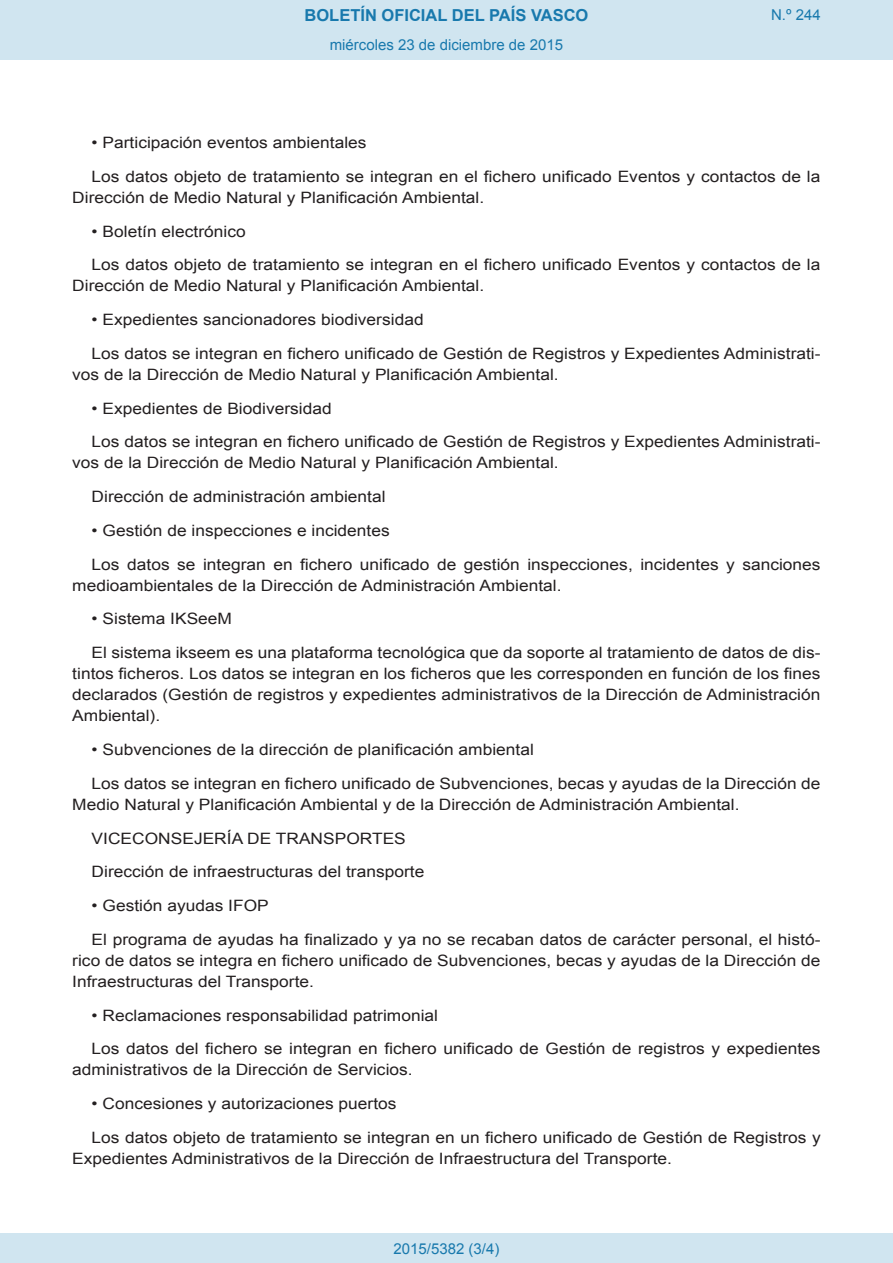
<style>
.page{position:relative;width:893px;height:1263px;background:#fff}
.page>*{position:absolute;margin:0;border:0;box-sizing:border-box;transform-origin:0 0}
.t1{font:700 16.5px "Arial";color:#1879ad}
.BOPVDetalle{font:15.6px/21px "Arial";color:#231f20;scale:1.11 1}
.Paginacion_Centro{font:15px "Arial";color:#1879ad}
</style>
<div class="page">
<div style="left:0;top:0;width:893px;height:60px;background:#d0e5f0"></div>
<div style="left:0;top:1233px;width:893px;height:30px;background:#d0e5f0"></div>
<p class="t1" style="left:305px;top:4px;width:285px">BOLETÍN OFICIAL DEL PAÍS VASCO</p>
<p class="Paginacion_Centro" style="left:330px;top:35px;width:235px">miércoles 23 de diciembre de 2015</p>
<p class="Paginacion_Centro" style="left:771px;top:5px;width:51px">N.º 244</p>
<p class="BOPVDetalle" style="left:92px;top:132px;width:249px">• Participación eventos ambientales</p>
<p class="BOPVDetalle" style="left:72px;top:166px;width:676px;text-indent:19px">Los datos objeto de tratamiento se integran en el fichero unificado Eventos y contactos de la<br>Dirección de Medio Natural y Planificación Ambiental.</p>
<p class="BOPVDetalle" style="left:92px;top:221px;width:140px">• Boletín electrónico</p>
<p class="BOPVDetalle" style="left:72px;top:255px;width:676px;text-indent:19px">Los datos objeto de tratamiento se integran en el fichero unificado Eventos y contactos de la<br>Dirección de Medio Natural y Planificación Ambiental.</p>
<p class="BOPVDetalle" style="left:92px;top:309px;width:301px">• Expedientes sancionadores biodiversidad</p>
<p class="BOPVDetalle" style="left:72px;top:343px;width:676px;text-indent:19px">Los datos se integran en fichero unificado de Gestión de Registros y Expedientes Administrati&shy;vos de la Dirección de Medio Natural y Planificación Ambiental.</p>
<p class="BOPVDetalle" style="left:92px;top:398px;width:218px">• Expedientes de Biodiversidad</p>
<p class="BOPVDetalle" style="left:72px;top:432px;width:676px;text-indent:19px">Los datos se integran en fichero unificado de Gestión de Registros y Expedientes Administrati&shy;vos de la Dirección de Medio Natural y Planificación Ambiental.</p>
<p class="BOPVDetalle" style="left:92px;top:486px;width:266px">Dirección de administración ambiental</p>
<p class="BOPVDetalle" style="left:92px;top:520px;width:270px">• Gestión de inspecciones e incidentes</p>
<p class="BOPVDetalle" style="left:72px;top:554px;width:676px;text-indent:19px">Los datos se integran en fichero unificado de gestión inspecciones, incidentes y sanciones medioambientales de la Dirección de Administración Ambiental.</p>
<p class="BOPVDetalle" style="left:92px;top:609px;width:128px">• Sistema IKSeeM</p>
<p class="BOPVDetalle" style="left:72px;top:642px;width:676px;text-align:justify;text-indent:19px">El sistema ikseem es una plataforma tecnológica que da soporte al tratamiento de datos de dis&shy;tintos ficheros. Los datos se integran en los ficheros que les corresponden en función de los fines declarados (Gestión de registros y expedientes administrativos de la Dirección de Administración Ambiental).</p>
<p class="BOPVDetalle" style="left:92px;top:739px;width:400px">• Subvenciones de la dirección de planificación ambiental</p>
<p class="BOPVDetalle" style="left:72px;top:773px;width:675px;text-indent:19px">Los datos se integran en fichero unificado de Subvenciones, becas y ayudas de la Dirección de<br>Medio Natural y Planificación Ambiental y de la Dirección de Administración Ambiental.</p>
<p class="BOPVDetalle" style="left:92px;top:828px;width:285px">VICECONSEJERÍA DE TRANSPORTES</p>
<p class="BOPVDetalle" style="left:92px;top:861px;width:301px">Dirección de infraestructuras del transporte</p>
<p class="BOPVDetalle" style="left:92px;top:895px;width:161px">• Gestión ayudas IFOP</p>
<p class="BOPVDetalle" style="left:72px;top:929px;width:676px;text-align:justify;text-indent:19px">El programa de ayudas ha finalizado y ya no se recaban datos de carácter personal, el histó&shy;rico de datos se integra en fichero unificado de Subvenciones, becas y ayudas de la Dirección de Infraestructuras del Transporte.</p>
<p class="BOPVDetalle" style="left:92px;top:1005px;width:314px">• Reclamaciones responsabilidad patrimonial</p>
<p class="BOPVDetalle" style="left:72px;top:1038px;width:676px;text-indent:19px">Los datos del fichero se integran en fichero unificado de Gestión de registros y expedientes administrativos de la Dirección de Servicios.</p>
<p class="BOPVDetalle" style="left:92px;top:1093px;width:276px">• Concesiones y autorizaciones puertos</p>
<p class="BOPVDetalle" style="left:72px;top:1127px;width:676px;text-indent:19px">Los datos objeto de tratamiento se integran en un fichero unificado de Gestión de Registros y<br>Expedientes Administrativos de la Dirección de Infraestructura del Transporte.</p>
<p class="Paginacion_Centro" style="left:393px;top:1238px;width:107px">2015/5382 (3/4)</p>
</div>
